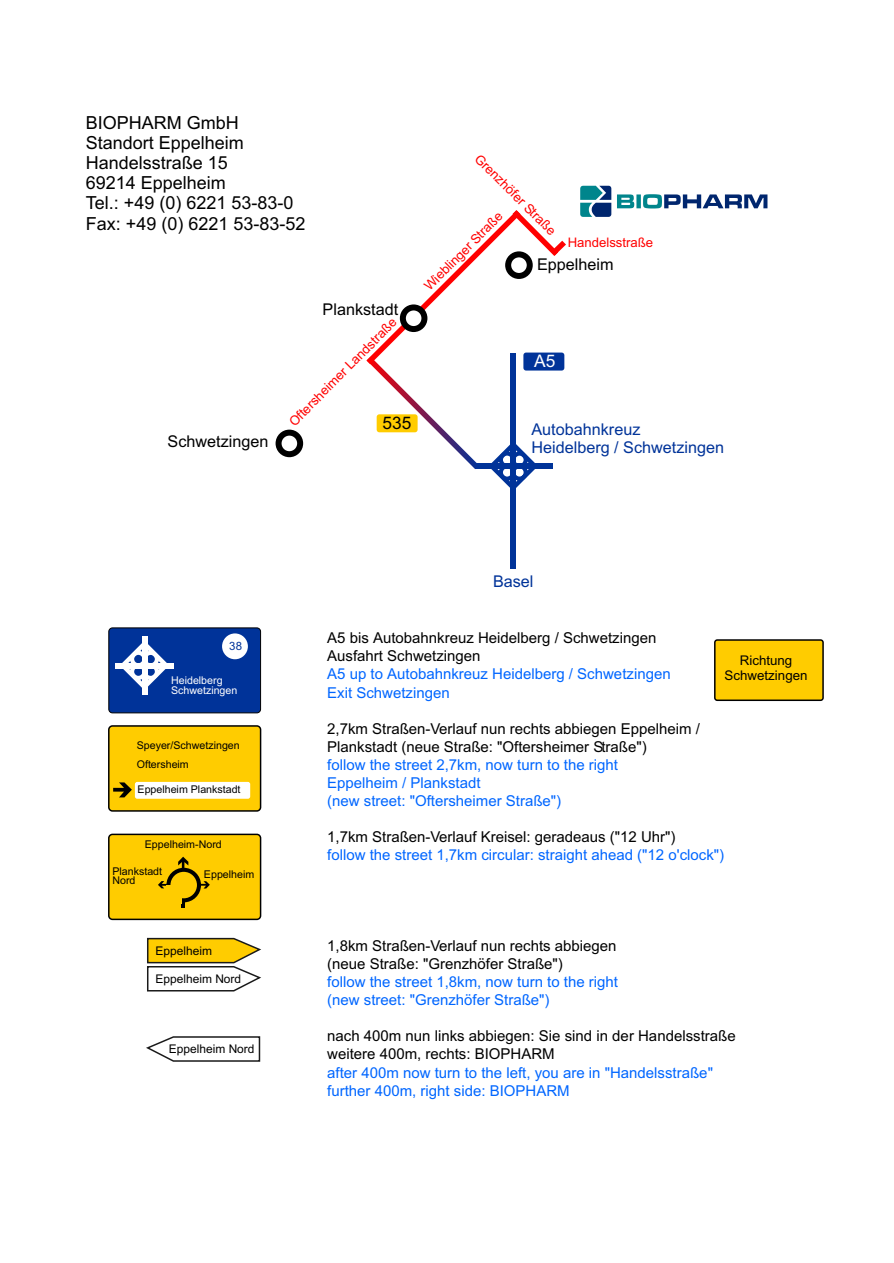
<style>
.page{position:relative;width:894px;height:1263px;background:#fff}
.page>*{position:absolute;margin:0;border:0;box-sizing:border-box;transform-origin:0 0}
.t1{font:18px/20.1px "Arial";color:#000}
.t2{font:17.25px "Arial";color:#000}
.t3{font:17.25px "Arial";color:#fff}
.t4{font:16.2px/18.1px "Arial";color:#039}
.t5{font:16.2px "Arial";color:#000}
.t6{font:15px/18.1px "Arial";color:#06f}
.t7{font:15px/18.1px "Arial";color:#000}
.t8{font:13.35px/14.9px "Arial";color:#000;text-align:center}
.t9{font:13.2px "Arial";color:#f00}
.t10{font:12px "Arial";color:#000}
.t11{font:11.4px "Arial";color:#039}
.t12{font:10.65px/19px "Arial";color:#000}
.t13{font:10.65px/10.1px "Arial";color:#fff}
</style>
<div class="page">
<svg style="left:580px;top:186px;width:31px;height:31px"></svg>
<svg style="left:617px;top:194px;width:150px;height:15px"></svg>
<div style="left:109px;top:628px;width:152px;height:85px;background:#039;border:1px solid #000;border-radius:4px"></div>
<div style="left:142px;top:636px;width:5px;height:59px;background:#fff"></div>
<div style="left:115px;top:663px;width:59px;height:5px;background:#fff"></div>
<svg style="left:120px;top:641px;width:49px;height:49px"></svg>
<div style="left:108px;top:725px;width:153px;height:87px;background:#fc0;border:2px solid #000;border-radius:4px"></div>
<div style="left:108px;top:834px;width:153px;height:86px;background:#fc0;border:2px solid #000;border-radius:4px"></div>
<div style="left:222px;top:633px;width:26px;height:26px;background:#fff;border-radius:50%"></div>
<div style="left:135px;top:782px;width:115px;height:17px;background:#fff;border-radius:2px"></div>
<svg style="left:113px;top:782px;width:19px;height:15px"></svg>
<svg style="left:158px;top:857px;width:52px;height:51px"></svg>
<div style="left:166px;top:886px;width:16px;height:18px;background:#fc0"></div>
<svg style="left:147px;top:937px;width:114px;height:55px"></svg>
<svg style="left:146px;top:1036px;width:115px;height:26px"></svg>
<div style="left:714px;top:639px;width:110px;height:62px;background:#fc0;border:2px solid #000;border-radius:3px"></div>
<div style="left:276px;top:430px;width:27px;height:27px;border:6px solid #000;border-radius:50%"></div>
<div style="left:511px;top:353px;width:5px;height:216px;background:#039"></div>
<div style="left:475px;top:464px;width:78px;height:5px;background:#039"></div>
<svg style="left:488px;top:441px;width:50px;height:50px"></svg>
<img style="left:370px;top:364px;width:109px;height:105px">
<svg style="left:366px;top:210px;width:200px;height:154px"></svg>
<div style="left:404px;top:310px;width:20px;height:18px;background:#fff;border-radius:50%"></div>
<div style="left:400px;top:304px;width:27px;height:28px;border:6px solid #000;border-radius:50%"></div>
<div style="left:523px;top:353px;width:41px;height:18px;background:#039;border-radius:3px"></div>
<div style="left:377px;top:414px;width:41px;height:18px;background:#fc0;border-radius:3px"></div>
<p class="t1" style="left:86px;top:114px;width:221px">BIOPHARM GmbH<br>Standort Eppelheim<br>Handelsstraße 15<br>69214 Eppelheim<br>Tel.: +49 (0) 6221 53-83-0<br>Fax: +49 (0) 6221 53-83-52</p>
<p class="t5" style="left:323px;top:303px;width:77px">Plankstadt</p>
<p class="t9" style="left:481px;top:153px;width:110px;rotate:45deg">Grenzhöfer Straße</p>
<p class="t9" style="left:423px;top:284px;width:106px;rotate:-45deg">Wieblinger Straße</p>
<p class="t9" style="left:568px;top:238px;width:87px">Handelsstraße</p>
<p class="t5" style="left:537px;top:258px;width:78px">Eppelheim</p>
<p class="t9" style="left:288px;top:420px;width:148px;rotate:-45deg">Oftersheimer Landstraße</p>
<p class="t3" style="left:534px;top:355px;width:23px">A5</p>
<p class="t2" style="left:383px;top:417px;width:30px">535</p>
<p class="t5" style="left:168px;top:435px;width:102px">Schwetzingen</p>
<p class="t4" style="left:531px;top:422px;width:194px">Autobahnkreuz<br>Heidelberg / Schwetzingen</p>
<p class="t11" style="left:229px;top:642px;width:14px">38</p>
<p class="t13" style="left:171px;top:676px;width:68px">Heidelberg<br>Schwetzingen</p>
<p class="t12" style="left:137px;top:736px;width:105px">Speyer/Schwetzingen<br>Oftersheim</p>
<p class="t12" style="left:138px;top:781px;width:105px">Eppelheim Plankstadt</p>
<p class="t12" style="left:145px;top:836px;width:78px">Eppelheim-Nord</p>
<p class="t12" style="left:112px;top:862px;width:51px">Plankstadt</p>
<p class="t12" style="left:204px;top:866px;width:52px">Eppelheim</p>
<p class="t12" style="left:112px;top:872px;width:25px">Nord</p>
<p class="t10" style="left:156px;top:946px;width:58px">Eppelheim</p>
<p class="t10" style="left:156px;top:974px;width:87px">Eppelheim Nord</p>
<p class="t10" style="left:169px;top:1044px;width:87px">Eppelheim Nord</p>
<p class="t4" style="left:493px;top:574px;width:42px">Basel</p>
<p class="t7" style="left:327px;top:630px;width:331px">A5 bis Autobahnkreuz Heidelberg / Schwetzingen<br>Ausfahrt Schwetzingen</p>
<p class="t6" style="left:327px;top:666px;width:345px">A5 up to Autobahnkreuz Heidelberg / Schwetzingen<br>Exit Schwetzingen</p>
<p class="t7" style="left:327px;top:721px;width:374px">2,7km Straßen-Verlauf nun rechts abbiegen Eppelheim /<br>Plankstadt (neue Straße: "Oftersheimer Straße")</p>
<p class="t6" style="left:327px;top:757px;width:292px">follow the street 2,7km, now turn to the right<br>Eppelheim / Plankstadt<br>(new street: "Oftersheimer Straße")</p>
<p class="t7" style="left:327px;top:829px;width:350px">1,7km Straßen-Verlauf Kreisel: geradeaus ("12 Uhr")</p>
<p class="t8" style="left:725px;top:655px;width:84px">Richtung<br>Schwetzingen</p>
<p class="t6" style="left:327px;top:847px;width:398px">follow the street 1,7km circular: straight ahead ("12 o'clock")</p>
<p class="t7" style="left:327px;top:938px;width:291px">1,8km Straßen-Verlauf nun rechts abbiegen (neue Straße: "Grenzhöfer Straße")</p>
<p class="t6" style="left:327px;top:974px;width:292px">follow the street 1,8km, now turn to the right (new street: "Grenzhöfer Straße")</p>
<p class="t7" style="left:327px;top:1028px;width:410px">nach 400m nun links abbiegen: Sie sind in der Handelsstraße weitere 400m, rechts: BIOPHARM</p>
<p class="t6" style="left:327px;top:1065px;width:387px">after 400m now turn to the left, you are in "Handelsstraße" further 400m, right side: BIOPHARM</p>
</div>
